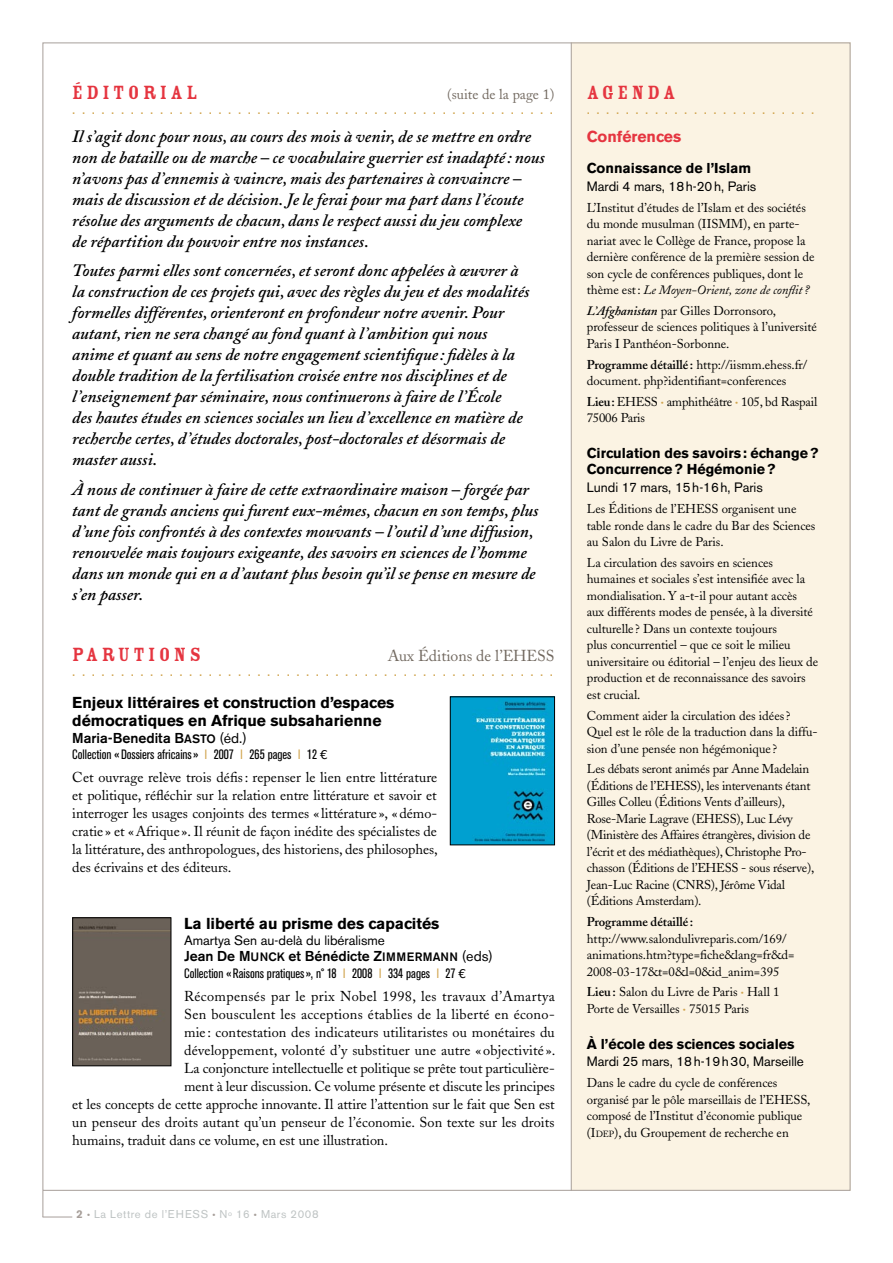
<style>
.page{position:relative;width:893px;height:1263px;background:#fff}
.page>*{position:absolute;margin:0;border:0;box-sizing:border-box;transform-origin:0 0}
.t1{font:21px "Rosewood Std Fill";letter-spacing:.16em;color:#e53540}
.t2{font:italic 600 17.25px/21px "Adobe Caslon";color:#000}
.t3{font:700 15.75px/18px "Akzidenz Grotesk BE";color:#000}
.t4{font:15.75px "Adobe Caslon";color:#726960}
.t5{font:700 15.75px "Akzidenz Grotesk BE";color:#e53540}
.t6{font:14.25px/18px "Adobe Caslon";color:#000;text-align:justify}
.t7{font:14.25px "Akzidenz Grotesk BE";color:#d1a54f}
.t8{font:700 14.25px/16.5px "Akzidenz Grotesk BE";color:#000}
.t9{font:500 14.25px "Akzidenz Grotesk BE";color:#000}
.t10{font:14.25px "Adobe Caslon";letter-spacing:.02em;color:#000}
.t11{font:14.25px "Adobe Caslon";letter-spacing:.025em;color:#000}
.t12{font:14.25px "Adobe Caslon";color:#726960}
.t13{font:13.5px "Akzidenz Grotesk BE";color:#000}
.t14{font:condensed 13.5px "Akzidenz Grotesk BE";letter-spacing:-.005em;color:#000}
.t15{font:12.75px/16.5px "Adobe Caslon";letter-spacing:-.005em;color:#000}
.t16{font:600 12.75px "Adobe Caslon";letter-spacing:-.005em;color:#000}
.t17{font:11.25px "Akzidenz Grotesk BE";letter-spacing:.05em;color:#bec3c3}
.s1{font-size:12.15px}
.s2{font-weight:400}
.s3{color:#d1a54f}
.s4{font-family:"Bitstream Vera Sans";font-stretch:normal;font-size:12px}
.s5{font-size:9px;color:#a79f9a}
.s6{font-style:italic}
.s7{font-weight:600;font-style:italic}
.s8{font-weight:600}
.s9{font-size:9px;color:#d1a54f}
.s10{font-size:8.85px}
</style>
<div class="page">
<div style="left:571px;top:43px;width:279px;height:1148px;background:#fbf3e3"></div>
<img style="left:452px;top:698px;width:101px;height:145px">
<div style="left:450px;top:696px;width:105px;height:149px;border:1px solid #000"></div>
<img style="left:74px;top:919px;width:95px;height:145px">
<div style="left:72px;top:917px;width:99px;height:149px;border:1px solid #000"></div>
<hr style="left:571px;top:43px;width:1px;height:1148px;background:#a79f9a">
<svg style="left:43px;top:1191px;width:30px;height:27px"></svg>
<h1 class="t1" style="left:72px;top:81px;width:127px">ÉDITORIAL</h1>
<p class="t12" style="left:447px;top:85px;width:109px">(suite de la page 1)</p>
<p class="t7" style="left:72px;top:100px;width:482px">..................................................</p>
<p class="t2" style="left:72px;top:126px;width:474px">Il s’agit donc pour nous, au cours des mois à venir, de se mettre en ordre non de bataille ou de marche – ce vocabulaire guerrier est inadapté: nous n’avons pas d’ennemis à vaincre, mais des partenaires à convaincre – mais de discussion et de décision. Je le ferai pour ma part dans l’écoute résolue des arguments de chacun, dans le respect aussi du jeu complexe<br>de répartition du pouvoir entre nos instances.</p>
<p class="t2" style="left:72px;top:261px;width:459px">Toutes parmi elles sont concernées, et seront donc appelées à œuvrer à la construction de ces projets qui, avec des règles du jeu et des modalités formelles différentes, orienteront en profondeur notre avenir. Pour autant, rien ne sera changé au fond quant à l’ambition qui nous anime et quant au sens de notre engagement scientifique: fidèles à la double tradition de la fertilisation croisée entre nos disciplines et de l’enseignement par séminaire, nous continuerons à faire de l’École<br>des hautes études en sciences sociales un lieu d’excellence en matière de recherche certes, d’études doctorales, post-doctorales et désormais de master aussi.</p>
<p class="t2" style="left:72px;top:479px;width:468px">À nous de continuer à faire de cette extraordinaire maison – forgée par tant de grands anciens qui furent eux-mêmes, chacun en son temps, plus d’une fois confrontés à des contextes mouvants – l’outil d’une diffusion, renouvelée mais toujours exigeante, des savoirs en sciences de l’homme dans un monde qui en a d’autant plus besoin qu’il se pense en mesure de s’en passer.</p>
<h1 class="t1" style="left:72px;top:643px;width:130px">PARUTIONS</h1>
<p class="t4" style="left:388px;top:646px;width:168px">Aux Éditions de l’EHESS</p>
<p class="t7" style="left:72px;top:663px;width:482px">..................................................</p>
<p class="t3" style="left:72px;top:694px;width:324px">Enjeux littéraires et construction d’espaces démocratiques en Afrique subsaharienne</p>
<p class="t9" style="left:72px;top:729px;width:176px">Maria-Benedita B<span class="s1">asto</span> <span class="s2">(éd.)</span></p>
<p class="t14" style="left:72px;top:747px;width:257px">Collection « Dossiers africains» <span class="s3">l</span> 2007 <span class="s3">l</span> 265 pages <span class="s3">l</span> 12 <span class="s4">€</span></p>
<p class="t6" style="left:72px;top:769px;width:367px">Cet ouvrage relève trois défis: repenser le lien entre littérature et politique, réfléchir sur la relation entre littérature et savoir et interroger les usages conjoints des termes « littérature », «démo&shy;cratie » et «Afrique ». Il réunit de façon inédite des spécialistes de la littérature, des anthropologues, des historiens, des philosophes, des écrivains et des éditeurs.</p>
<p class="t3" style="left:184px;top:914px;width:257px">La liberté au prisme des capacités</p>
<p class="t13" style="left:184px;top:932px;width:202px">Amartya Sen au-delà du libéralisme</p>
<p class="t9" style="left:184px;top:948px;width:310px">Jean De M<span class="s1">unck</span> et Bénédicte Z<span class="s1">immermann</span> <span class="s2">(eds)</span></p>
<p class="t14" style="left:184px;top:966px;width:283px">Collection « Raisons pratiques», n<sup>°</sup> 18 <span class="s3">l</span> 2008 <span class="s3">l</span> 334 pages <span class="s3">l</span> 27 <span class="s4">€</span></p>
<p class="t11" style="left:184px;top:988px;width:372px">Récompensés par le prix Nobel 1998, les travaux d’Amartya</p>
<p class="t10" style="left:184px;top:1006px;width:372px">Sen bousculent les acceptions établies de la liberté en écono-</p>
<p class="t6" style="left:184px;top:1023px;width:372px">mie : contestation des indicateurs utilitaristes ou monétaires du</p>
<p class="t6" style="left:184px;top:1041px;width:373px">développement, volonté d’y substituer une autre « objectivité ».</p>
<p class="t6" style="left:184px;top:1059px;width:372px">La conjoncture intellectuelle et politique se prête tout particulière-</p>
<p class="t6" style="left:184px;top:1077px;width:372px">ment à leur discussion. Ce volume présente et discute les principes</p>
<p class="t6" style="left:72px;top:1095px;width:484px">et les concepts de cette approche innovante. Il attire l’attention sur le fait que Sen est</p>
<p class="t6" style="left:72px;top:1113px;width:484px">un penseur des droits autant qu’un penseur de l’économie. Son texte sur les droits</p>
<p class="t6" style="left:72px;top:1131px;width:317px">humains, traduit dans ce volume, en est une illustration.</p>
<p class="t17" style="left:87px;top:1208px;width:233px"><span class="s5">•</span> La Lettre de l’EHESS <span class="s5">•</span> N<sup>o</sup> 16 <span class="s5">•</span> Mars 2008</p>
<h1 class="t1" style="left:587px;top:81px;width:90px">AGENDA</h1>
<p class="t7" style="left:587px;top:100px;width:229px">........................</p>
<p class="t5" style="left:587px;top:127px;width:96px">Conférences</p>
<p class="t8" style="left:587px;top:160px;width:166px">Connaissance de l’Islam</p>
<p class="t13" style="left:587px;top:178px;width:171px">Mardi 4 mars, 18h-20h, Paris</p>
<p class="t15" style="left:587px;top:199px;width:229px">L’Institut d’études de l’Islam et des sociétés du monde musulman (IISMM), en parte&shy;nariat avec le Collège de France, propose la dernière conférence de la première session de son cycle de conférences publiques, dont le thème est: <span class="s6">Le Moyen-Orient, zone de conflit ?</span></p>
<p class="t15" style="left:587px;top:302px;width:232px"><span class="s7">L’Afghanistan</span> par Gilles Dorronsoro, professeur de sciences politiques à l’université<br>Paris I Panthéon-Sorbonne.</p>
<p class="t15" style="left:587px;top:356px;width:222px"><span class="s8">Programme détaillé :</span> http://iismm.ehess.fr/ document. php?identifiant=conferences</p>
<p class="t15" style="left:587px;top:393px;width:232px"><span class="s8">Lieu:</span> EHESS <span class="s9">•</span> amphithéâtre <span class="s9">•</span> 105, bd Raspail<br>75006 Paris</p>
<p class="t8" style="left:587px;top:445px;width:233px">Circulation des savoirs: échange?<br>Concurrence? Hégémonie?</p>
<p class="t13" style="left:587px;top:480px;width:178px">Lundi 17 mars, 15h-16h, Paris</p>
<p class="t15" style="left:587px;top:501px;width:230px">Les Éditions de l’EHESS organisent une table ronde dans le cadre du Bar des Sciences au Salon du Livre de Paris.</p>
<p class="t15" style="left:587px;top:554px;width:233px">La circulation des savoirs en sciences humaines et sociales s’est intensifiée avec la mondialisation. Y a-t-il pour autant accès<br>aux différents modes de pensée, à la diversité culturelle ? Dans un contexte toujours<br>plus concurrentiel – que ce soit le milieu universitaire ou éditorial – l’enjeu des lieux de production et de reconnaissance des savoirs est crucial.</p>
<p class="t15" style="left:587px;top:707px;width:232px">Comment aider la circulation des idées?<br>Quel est le rôle de la traduction dans la diffu&shy;sion d’une pensée non hégémonique ?</p>
<p class="t15" style="left:587px;top:761px;width:229px">Les débats seront animés par Anne Madelain (Éditions de l’EHESS), les intervenants étant Gilles Colleu (Éditions Vents d’ailleurs), Rose-Marie Lagrave (EHESS), Luc Lévy (Ministère des Affaires étrangères, division de l’écrit et des médiathèques), Christophe Pro&shy;chasson (Éditions de l’EHESS - sous réserve), Jean-Luc Racine (CNRS), Jérôme Vidal (Éditions Amsterdam).</p>
<p class="t16" style="left:587px;top:914px;width:108px">Programme détaillé :</p>
<p class="t15" style="left:587px;top:930px;width:209px">http://www.salondulivreparis.com/169/ animations.htm?type=fiche&amp;lang=fr&amp;d=<br>2008-03-17&amp;t=0&amp;l=0&amp;id_anim=395</p>
<p class="t15" style="left:587px;top:984px;width:194px"><span class="s8">Lieu:</span> Salon du Livre de Paris <span class="s9">•</span> Hall 1<br>Porte de Versailles <span class="s9">•</span> 75015 Paris</p>
<p class="t8" style="left:587px;top:1035px;width:209px">À l’école des sciences sociales</p>
<p class="t13" style="left:587px;top:1054px;width:219px">Mardi 25 mars, 18h-19h30, Marseille</p>
<p class="t15" style="left:587px;top:1075px;width:225px">Dans le cadre du cycle de conférences organisé par le pôle marseillais de l’EHESS, composé de l’Institut d’économie publique (I<span class="s10">dep</span>), du Groupement de recherche en</p>
</div>
